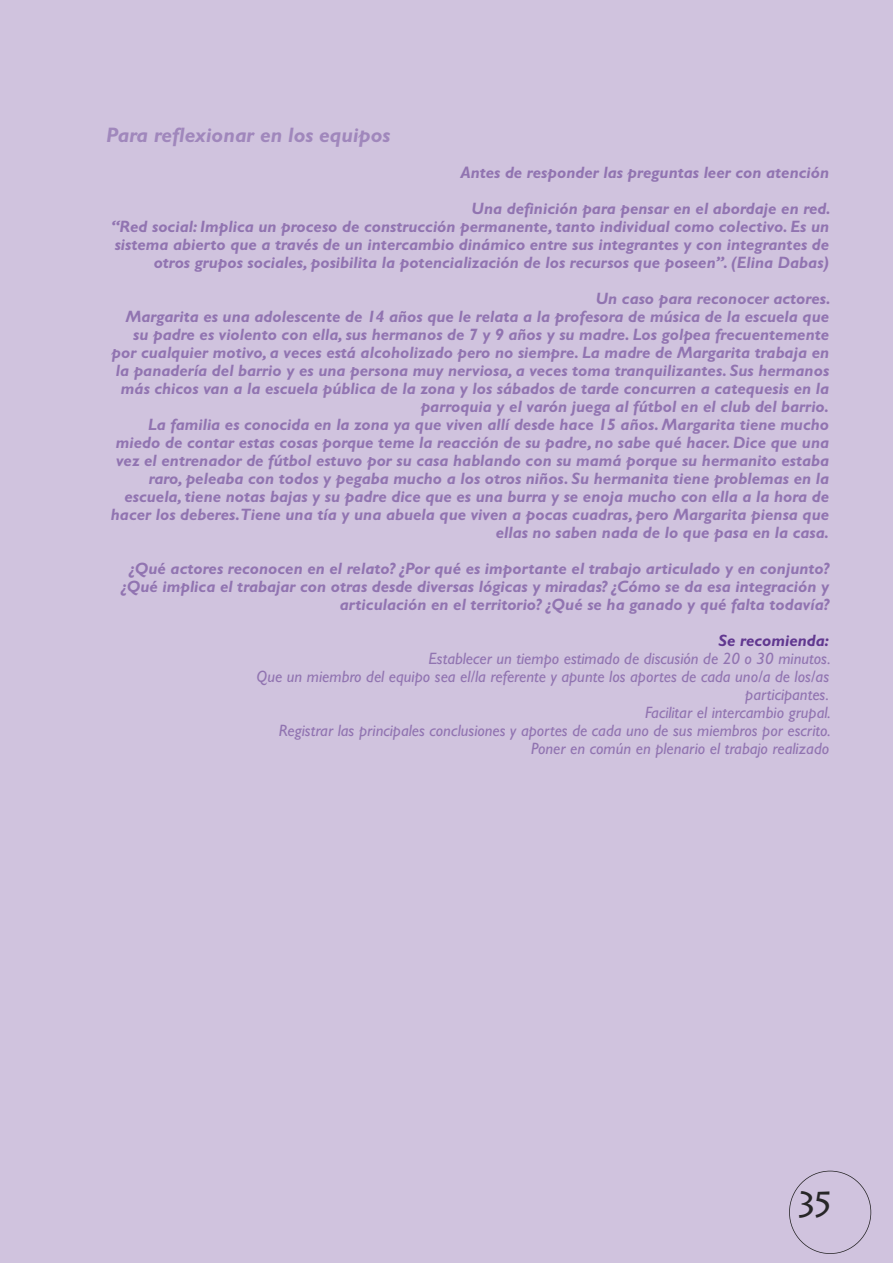
<style>
.page{position:relative;width:893px;height:1263px;background:#fff}
.page>*{position:absolute;margin:0;border:0;box-sizing:border-box;transform-origin:0 0}
.t1{font:36px "Lithos Pro";color:#272627}
.t2{font:italic 700 21px "Gill Sans";color:#a087bc}
.t3{font:italic 700 16.5px/18px "Gill Sans";color:#9174b1;text-align:right}
.t4{font:italic 16.5px/18px "Gill Sans";color:#9174b1;text-align:right}
.t5{font:italic 700 16.5px "Gill Sans";color:#613890}
</style>
<div class="page">
<div style="left:1px;top:0;width:892px;height:1262px;background:#d0c3de"></div>
<div style="left:789px;top:1171px;width:82px;height:83px;border:2px solid #272627;border-radius:50%"></div>
<p class="t2" style="left:106px;top:123px;width:286px">Para reflexionar en los equipos</p>
<p class="t3" style="left:460px;top:154px;width:372px;line-height:36px">Antes de responder las preguntas leer con atención<br>Una definición para pensar en el abordaje en red.</p>
<p class="t3" style="left:111px;top:217px;width:719px">“Red social: Implica un proceso de construcción permanente, tanto individual como colectivo. Es un sistema abierto que a través de un intercambio dinámico entre sus integrantes y con integrantes de otros grupos sociales, posibilita la potencialización de los recursos que poseen”. (Elina Dabas)</p>
<p class="t3" style="left:111px;top:289px;width:722px">Un caso para reconocer actores.<br>Margarita es una adolescente de 14 años que le relata a la profesora de música de la escuela que su padre es violento con ella, sus hermanos de 7 y 9 años y su madre. Los golpea frecuentemente por cualquier motivo, a veces está alcoholizado pero no siempre. La madre de Margarita trabaja en la panadería del barrio y es una persona muy nerviosa, a veces toma tranquilizantes. Sus hermanos más chicos van a la escuela pública de la zona y los sábados de tarde concurren a catequesis en la parroquia y el varón juega al fútbol en el club del barrio.<br>La familia es conocida en la zona ya que viven allí desde hace 15 años. Margarita tiene mucho miedo de contar estas cosas porque teme la reacción de su padre, no sabe qué hacer. Dice que una vez el entrenador de fútbol estuvo por su casa hablando con su mamá porque su hermanito estaba raro, peleaba con todos y pegaba mucho a los otros niños. Su hermanita tiene problemas en la escuela, tiene notas bajas y su padre dice que es una burra y se enoja mucho con ella a la hora de hacer los deberes.Tiene una tía y una abuela que viven a pocas cuadras, pero Margarita piensa que ellas no saben nada de lo que pasa en la casa.</p>
<p class="t3" style="left:121px;top:559px;width:709px">¿Qué actores reconocen en el relato? ¿Por qué es importante el trabajo articulado y en conjunto? ¿Qué implica el trabajar con otras desde diversas lógicas y miradas? ¿Cómo se da esa integración y articulación en el territorio? ¿Qué se ha ganado y qué falta todavía?</p>
<p class="t5" style="left:719px;top:631px;width:112px">Se recomienda:</p>
<p class="t4" style="left:257px;top:649px;width:576px">Establecer un tiempo estimado de discusión de 20 o 30 minutos.<br>Que un miembro del equipo sea el/la referente y apunte los aportes de cada uno/a de los/as participantes.<br>Facilitar el intercambio grupal.<br>Registrar las principales conclusiones y aportes de cada uno de sus miembros por escrito.<br>Poner en común en plenario el trabajo realizado</p>
<h1 class="t1" style="left:794px;top:1184px;width:43px">35</h1>
</div>
